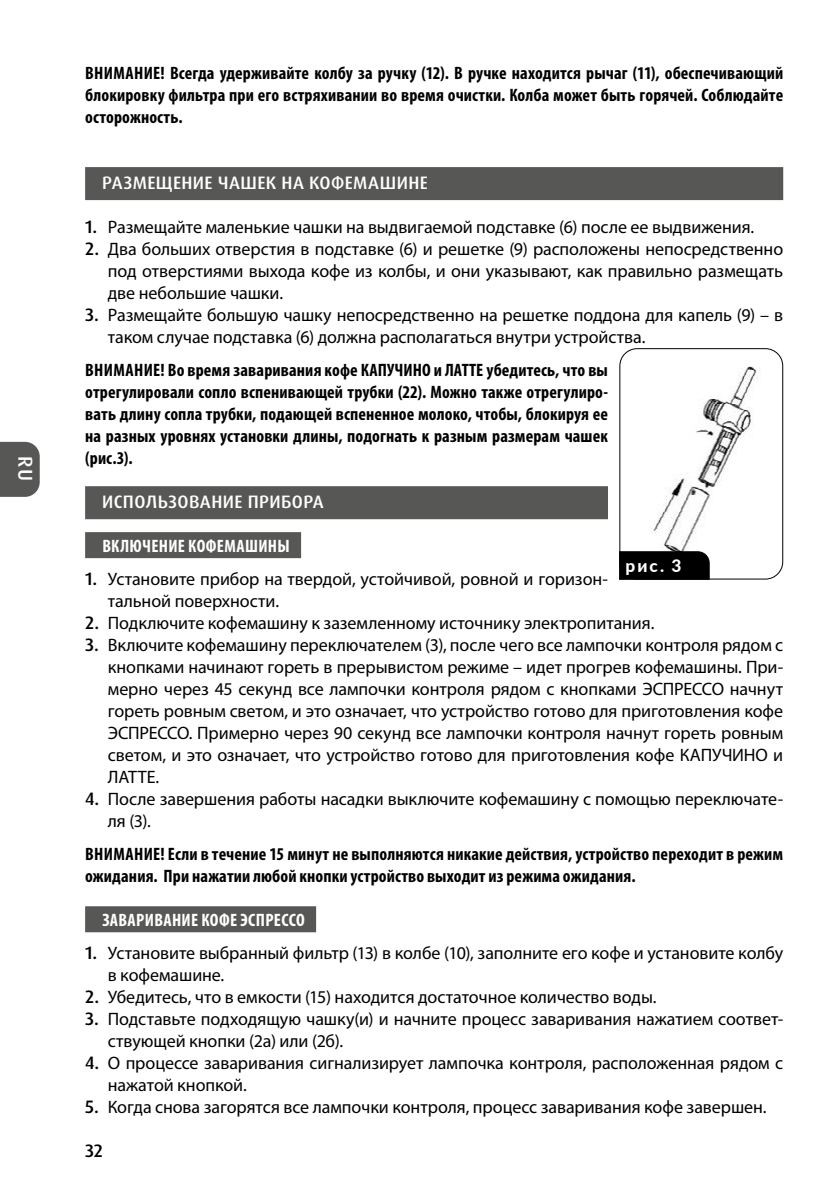
<style>
.page{position:relative;width:840px;height:1191px;background:#fff}
.page>*{position:absolute;margin:0;border:0;box-sizing:border-box;transform-origin:0 0}
.t1{font:500 20px "Dax Pro";color:#fff}
.t2{font:18px/22px "Myriad Pro";letter-spacing:-.005em;color:#000}
.t3{font:700 condensed 18px/22px "Myriad Pro";letter-spacing:.01em;color:#000;text-align:justify}
.t4{font:500 18px "Dax Pro";letter-spacing:.02em;color:#fff}
.t5{font:700 condensed 18px "Myriad Pro";letter-spacing:.015em;color:#fff}
.t6{font:500 18px "Dax Pro";color:#000}
.t7{font:800 17.2px "Lato";color:#fff}
.s1{font-family:"Dax Pro";font-weight:500}
</style>
<div class="page">
<svg style="left:0;top:442px;width:40px;height:55px;background:#5f5f5e"></svg>
<div style="left:85px;top:167px;width:697px;height:33px;background:#575756"></div>
<div style="left:85px;top:486px;width:522px;height:33px;background:#575756"></div>
<div style="left:85px;top:532px;width:216px;height:26px;background:#575756"></div>
<div style="left:85px;top:906px;width:231px;height:26px;background:#575756"></div>
<img style="left:650px;top:366px;width:110px;height:185px">
<div style="left:619px;top:348px;width:163px;height:231px;border:1px solid #000;border-radius:17px"></div>
<svg style="left:619px;top:551px;width:90px;height:29px;background:#040404"></svg>
<p class="t1" style="left:38px;top:456px;width:27px;rotate:90deg">RU</p>
<p class="t3" style="left:85px;top:62px;width:699px">ВНИМАНИЕ! Всегда удерживайте колбу за ручку (12). В ручке находится рычаг (11), обеспечивающий блокировку фильтра при его встряхивании во время очистки. Колба может быть горячей. Соблюдайте осторожность.</p>
<p class="t4" style="left:102px;top:171px;width:327px">РАЗМЕЩЕНИЕ ЧАШЕК НА КОФЕМАШИНЕ</p>
<p class="t2" style="left:85px;top:216px;width:670px"><span class="s1">1.</span> Размещайте маленькие чашки на выдвигаемой подставке (6) после ее выдвижения.</p>
<p class="t2" style="left:108px;top:238px;width:676px;text-align:justify;text-indent:-23px"><span class="s1">2.</span> Два больших отверстия в подставке (6) и решетке (9) расположены непосредственно под отверстиями выхода кофе из колбы, и они указывают, как правильно размещать две небольшие чашки.</p>
<p class="t2" style="left:108px;top:304px;width:676px;text-indent:-23px"><span class="s1">3.</span> Размещайте большую чашку непосредственно на решетке поддона для капель (9) – в таком случае подставка (6) должна располагаться внутри устройства.</p>
<p class="t3" style="left:85px;top:359px;width:524px">ВНИМАНИЕ! Во время заваривания кофе КАПУЧИНО и ЛАТТЕ убедитесь, что вы отрегулировали сопло вспенивающей трубки (22). Можно также отрегулиро&shy;вать длину сопла трубки, подающей вспененное молоко, чтобы, блокируя ее на разных уровнях установки длины, подогнать к разным размерам чашек (рис.3).</p>
<p class="t4" style="left:102px;top:490px;width:223px">ИСПОЛЬЗОВАНИЕ ПРИБОРА</p>
<p class="t5" style="left:102px;top:536px;width:189px">ВКЛЮЧЕНИЕ КОФЕМАШИНЫ</p>
<p class="t2" style="left:108px;top:568px;width:501px;text-indent:-23px"><span class="s1">1.</span> Установите прибор на твердой, устойчивой, ровной и горизон&shy;тальной поверхности.</p>
<p class="t2" style="left:85px;top:612px;width:570px"><span class="s1">2.</span> Подключите кофемашину к заземленному источнику электропитания.</p>
<p class="t2" style="left:108px;top:634px;width:676px;text-align:justify;text-indent:-23px"><span class="s1">3.</span> Включите кофемашину переключателем (3), после чего все лампочки контроля рядом с кнопками начинают гореть в прерывистом режиме – идет прогрев кофемашины. При&shy;мерно через 45 секунд все лампочки контроля рядом с кнопками ЭСПРЕССО начнут гореть ровным светом, и это означает, что устройство готово для приготовления кофе ЭСПРЕССО. Примерно через 90 секунд все лампочки контроля начнут гореть ровным светом, и это означает, что устройство готово для приготовления кофе КАПУЧИНО и ЛАТТЕ.</p>
<p class="t2" style="left:108px;top:788px;width:676px;text-indent:-23px"><span class="s1">4.</span> После завершения работы насадки выключите кофемашину с помощью переключате&shy;ля (3).</p>
<p class="t3" style="left:85px;top:843px;width:699px">ВНИМАНИЕ! Если в течение 15 минут не выполняются никакие действия, устройство переходит в режим ожидания. При нажатии любой кнопки устройство выходит из режима ожидания.</p>
<p class="t5" style="left:102px;top:910px;width:204px">ЗАВАРИВАНИЕ КОФЕ ЭСПРЕССО</p>
<p class="t2" style="left:108px;top:942px;width:676px;text-indent:-23px"><span class="s1">1.</span> Установите выбранный фильтр (13) в колбе (10), заполните его кофе и установите колбу в кофемашине.</p>
<p class="t2" style="left:85px;top:986px;width:572px"><span class="s1">2.</span> Убедитесь, что в емкости (15) находится достаточное количество воды.</p>
<p class="t2" style="left:108px;top:1008px;width:676px;text-indent:-23px"><span class="s1">3.</span> Подставьте подходящую чашку(и) и начните процесс заваривания нажатием соответ&shy;ствующей кнопки (2a) или (2б).</p>
<p class="t2" style="left:108px;top:1052px;width:676px;text-indent:-23px"><span class="s1">4.</span> О процессе заваривания сигнализирует лампочка контроля, расположенная рядом с нажатой кнопкой.</p>
<p class="t2" style="left:85px;top:1096px;width:682px"><span class="s1">5.</span> Когда снова загорятся все лампочки контроля, процесс заваривания кофе завершен.</p>
<p class="t7" style="left:625px;top:552px;width:58px">рис. 3</p>
<p class="t6" style="left:85px;top:1139px;width:19px">32</p>
</div>
